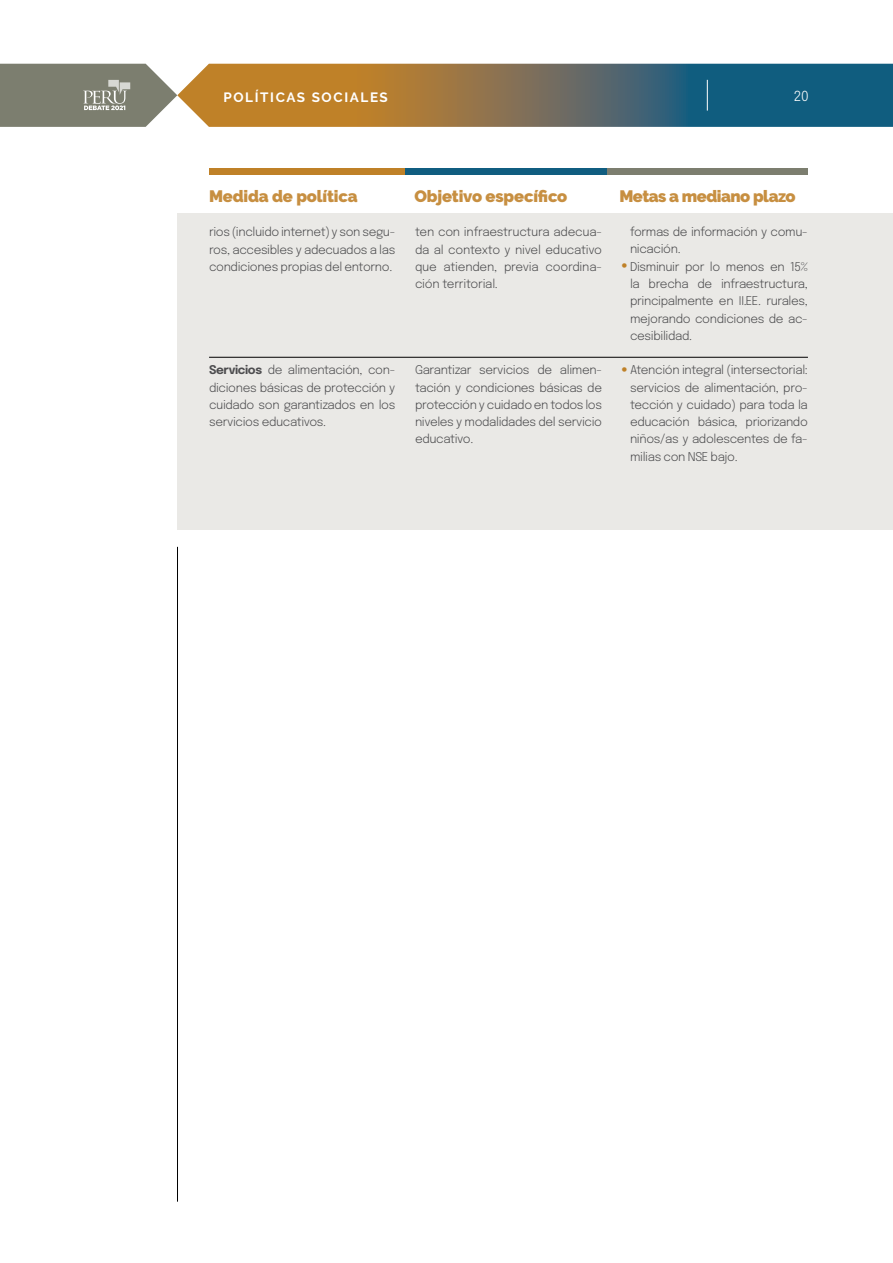
<style>
.page{position:relative;width:893px;height:1263px;background:#fff}
.page>*{position:absolute;margin:0;border:0;box-sizing:border-box;transform-origin:0 0}
.t1{font:900 16.5px "Raleway";letter-spacing:-.01em;color:#c78f41}
.t2{font:900 16.5px "Raleway";letter-spacing:-.03em;color:#c78f41}
.t3{font:300 13.8px "Epilogue";color:#fff}
.t4{font:700 13.5px "Raleway";letter-spacing:.12em;color:#fff}
.t5{font:300 12px/17.2px "Epilogue";letter-spacing:-.03em;color:#4d4d4f;text-align:justify}
.s1{font-weight:700}
.s2{font-family:"Helvetica Neue";font-weight:700;font-size:10.5px;color:#bf8128}
</style>
<div class="page">
<hr style="left:177px;top:547px;width:1px;height:655px;background:#000">
<div style="left:177px;top:213px;width:716px;height:317px;background:#eae9e6"></div>
<hr style="left:209px;top:357px;width:599px;height:1px;background:#000">
<div style="left:209px;top:168px;width:196px;height:6px;background:#bf8128"></div>
<div style="left:405px;top:168px;width:203px;height:6px;background:#105d80"></div>
<div style="left:608px;top:168px;width:200px;height:6px;background:#7c7e6f"></div>
<svg style="left:0;top:64px;width:893px;height:63px;background:#757762"></svg>
<hr style="left:707px;top:80px;width:1px;height:31px;background:#fff">
<p class="t4" style="left:223px;top:89px;width:166px">POLÍTICAS SOCIALES</p>
<p class="t3" style="left:794px;top:86px;width:17px">20</p>
<h1 class="t1" style="left:209px;top:186px;width:150px">Medida de política</h1>
<h1 class="t1" style="left:414px;top:186px;width:154px">Objetivo específico</h1>
<h1 class="t2" style="left:619px;top:186px;width:178px">Metas a mediano plazo</h1>
<p class="t5" style="left:209px;top:223px;width:188px">rios (incluido internet) y son segu&shy;ros, accesibles y adecuados a las condiciones propias del entorno.</p>
<p class="t5" style="left:415px;top:223px;width:189px">ten con infraestructura adecua&shy;da al contexto y nivel educativo que atienden, previa coordina&shy;ción territorial.</p>
<p class="t5" style="left:209px;top:361px;width:188px"><span class="s1">Servicios</span> de alimentación, con&shy;diciones básicas de protección y cuidado son garantizados en los servicios educativos.</p>
<p class="t5" style="left:415px;top:361px;width:189px">Garantizar servicios de alimen&shy;tación y condiciones básicas de protección y cuidado en todos los niveles y modalidades del servicio educativo.</p>
<p class="t5" style="left:630px;top:223px;width:179px">formas de información y comu&shy;nicación.</p>
<p class="t5" style="left:630px;top:257px;width:179px;text-indent:-9px"><span class="s2">●</span> Disminuir por lo menos en 15% la brecha de infraestructura, principalmente en II.EE. rurales, mejorando condiciones de ac&shy;cesibilidad.</p>
<p class="t5" style="left:630px;top:361px;width:179px;text-indent:-9px"><span class="s2">●</span> Atención integral (intersectorial: servicios de alimentación, pro&shy;tección y cuidado) para toda la educación básica, priorizando niños/as y adolescentes de fa&shy;milias con NSE bajo.</p>
</div>
